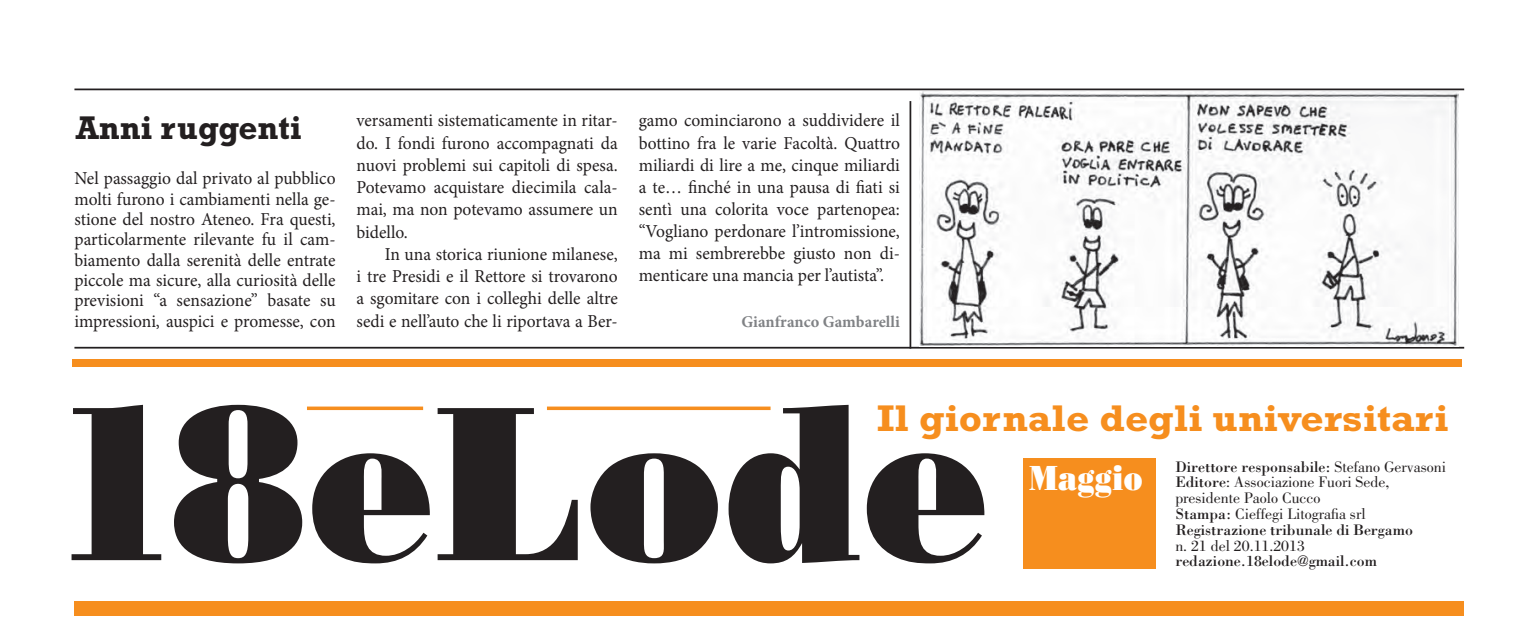
<style>
.page{position:relative;width:1536px;height:636px;background:#fff}
.page>*{position:absolute;margin:0;border:0;box-sizing:border-box;transform-origin:0 0}
.t1{font:219.1px "Bodoni Poster";letter-spacing:.01em;color:#231f20;scale:.93 1}
.t2{font:700 37.62px "Rockwell";color:#f68e1e;scale:1.08 1}
.t3{font:34.65px "Bodoni Poster";letter-spacing:.01em;color:#fff;scale:.82 1}
.t4{font:700 33.25px "Rockwell";color:#231f20}
.t5{font:18.2px/22.2px "Minion Pro";color:#231f20;text-align:justify;scale:.96 1}
.t6{font:700 16.45px "Minion Pro";color:#808285}
.t7{font:15.75px/15.8px "Bodoni";color:#231f20}
.t8{font:15.75px "Bodoni";color:#231f20}
.s1{font-style:inherit}
</style>
<div class="page">
<hr style="left:74px;top:346px;width:1389px;height:2px;background:#231f20">
<hr style="left:74px;top:88px;width:1389px;height:2px;background:#231f20">
<hr style="left:909px;top:101px;width:2px;height:247px;background:#231f20">
<div style="left:1023px;top:458px;width:132px;height:110px;background:#f68e1e"></div>
<svg style="left:547px;top:406px;width:223px;height:4px"></svg>
<svg style="left:307px;top:406px;width:116px;height:4px"></svg>
<div style="left:74px;top:601px;width:1389px;height:14px;background:#f68e1e"></div>
<div style="left:72px;top:359px;width:1389px;height:7px;background:#f68e1e"></div>
<img style="left:919px;top:92px;width:539px;height:254px">
<h3 class="t4" style="left:76px;top:108px;width:227px">Anni ruggenti</h3>
<p class="t5" style="left:74px;top:168px;width:273px;line-height:20.3px">Nel passaggio dal privato al pubblico molti furono i cambiamenti nella ge&shy;stione del nostro Ateneo. Fra questi, particolarmente rilevante fu il cam&shy;biamento dalla serenità delle entrate piccole ma sicure, alla curiosità delle previsioni “a sensazione” basate su impressioni, auspici e promesse, con</p>
<p class="t5" style="left:356px;top:109px;width:273px">versamenti sistematicamente in ritar&shy;do. I fondi furono accompagnati da nuovi problemi sui capitoli di spesa.<br>Potevamo acquistare diecimila cala&shy;mai, ma non potevamo assumere un bidello.</p>
<p class="t5" style="left:356px;top:243px;width:273px;text-indent:28px">In una storica riunione milanese, i tre Presidi e il Rettore si trovarono a sgomitare con i colleghi delle altre sedi e nell’auto che li riportava a Ber-</p>
<p class="t5" style="left:638px;top:109px;width:273px">gamo cominciarono a suddividere il bottino fra le varie Facoltà. Quattro miliardi di lire a me, cinque miliardi a te… finché in una pausa di fiati si sentì una colorita voce partenopea: “Vogliano perdonare l’intromissione, ma mi sembrerebbe giusto non di&shy;menticare una mancia per l’autista”.</p>
<p class="t6" style="left:741px;top:309px;width:160px">Gianfranco Gambarelli</p>
<h2 class="t2" style="left:877px;top:395px;width:530px">Il giornale degli universitari</h2>
<h1 class="t1" style="left:48px;top:348px;width:1012px">18eLode</h1>
<h3 class="t3" style="left:1029px;top:456px;width:140px">Maggio</h3>
<p class="t7" style="left:1175px;top:458px;width:272px"><span class="s1">Direttore responsabile:</span> Stefano Gervasoni <span class="s1">Editore</span>: Associazione Fuori Sede, presidente Paolo Cucco<br><span class="s1">Stampa:</span> Cieffegi Litografia srl <span class="s1">Registrazione tribunale di Bergamo</span></p>
<p class="t7" style="left:1175px;top:537px;width:131px">n. 21 del 20.11.2013</p>
<p class="t8" style="left:1175px;top:551px;width:203px">redazione.18elode@gmail.com</p>
</div>
